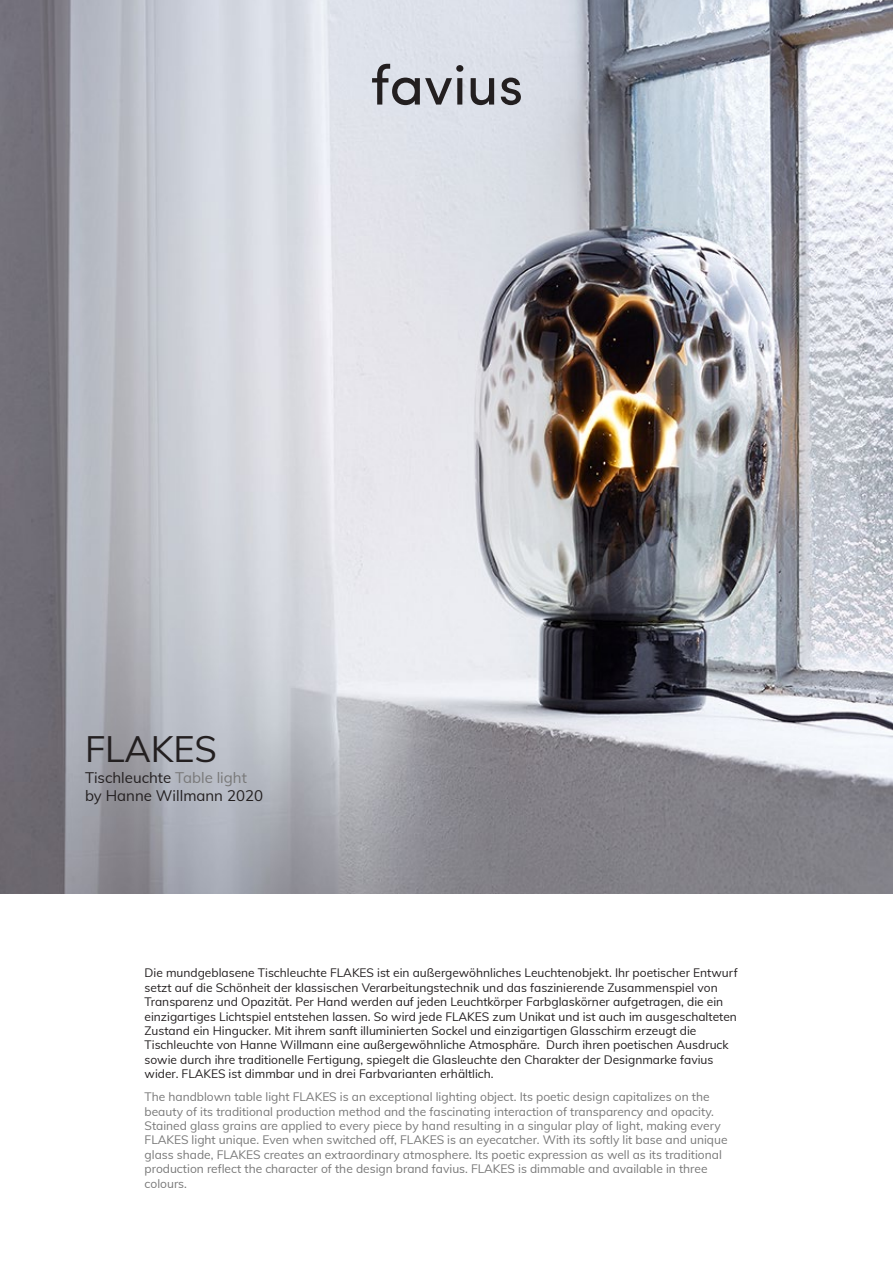
<style>
.page{position:relative;width:893px;height:1263px;background:#fff}
.page>*{position:absolute;margin:0;border:0;box-sizing:border-box;transform-origin:0 0}
.t1{font:36px "Muli";color:#231f20}
.t2{font:15px "Muli";color:#231f20}
.t3{font:12px/14.4px "Muli";color:#231f20}
.t4{font:12px/14.4px "Muli";color:#787878}
.s1{color:#787878}
</style>
<div class="page">
<img style="left:0;top:0;width:893px;height:893px">
<svg style="left:372px;top:64px;width:91px;height:41px;background:#a4a5ac"></svg>
<svg style="left:471px;top:78px;width:23px;height:27px"></svg>
<svg style="left:501px;top:78px;width:20px;height:27px"></svg>
<p class="t1" style="left:85px;top:723px;width:133px">FLAKES</p>
<p class="t2" style="left:85px;top:767px;width:163px">Tischleuchte <span class="s1">Table light</span></p>
<p class="t2" style="left:85px;top:785px;width:179px">by Hanne Willmann 2020</p>
<p class="t3" style="left:145px;top:965px;width:595px">Die mundgeblasene Tischleuchte FLAKES ist ein außergewöhnliches Leuchtenobjekt. Ihr poetischer Entwurf setzt auf die Schönheit der klassischen Verarbeitungstechnik und das faszinierende Zusammenspiel von Transparenz und Opazität. Per Hand werden auf jeden Leuchtkörper Farbglaskörner aufgetragen, die ein einzigartiges Lichtspiel entstehen lassen. So wird jede FLAKES zum Unikat und ist auch im ausgeschalteten Zustand ein Hingucker. Mit ihrem sanft illuminierten Sockel und einzigartigen Glasschirm erzeugt die Tischleuchte von Hanne Willmann eine außergewöhnliche Atmosphäre. Durch ihren poetischen Ausdruck sowie durch ihre traditionelle Fertigung, spiegelt die Glasleuchte den Charakter der Designmarke favius wider. FLAKES ist dimmbar und in drei Farbvarianten erhältlich.</p>
<p class="t4" style="left:145px;top:1089px;width:584px">The handblown table light FLAKES is an exceptional lighting object. Its poetic design capitalizes on the beauty of its traditional production method and the fascinating interaction of transparency and opacity.<br>Stained glass grains are applied to every piece by hand resulting in a singular play of light, making every FLAKES light unique. Even when switched off, FLAKES is an eyecatcher. With its softly lit base and unique glass shade, FLAKES creates an extraordinary atmosphere. Its poetic expression as well as its traditional production reflect the character of the design brand favius. FLAKES is dimmable and available in three colours.</p>
</div>
